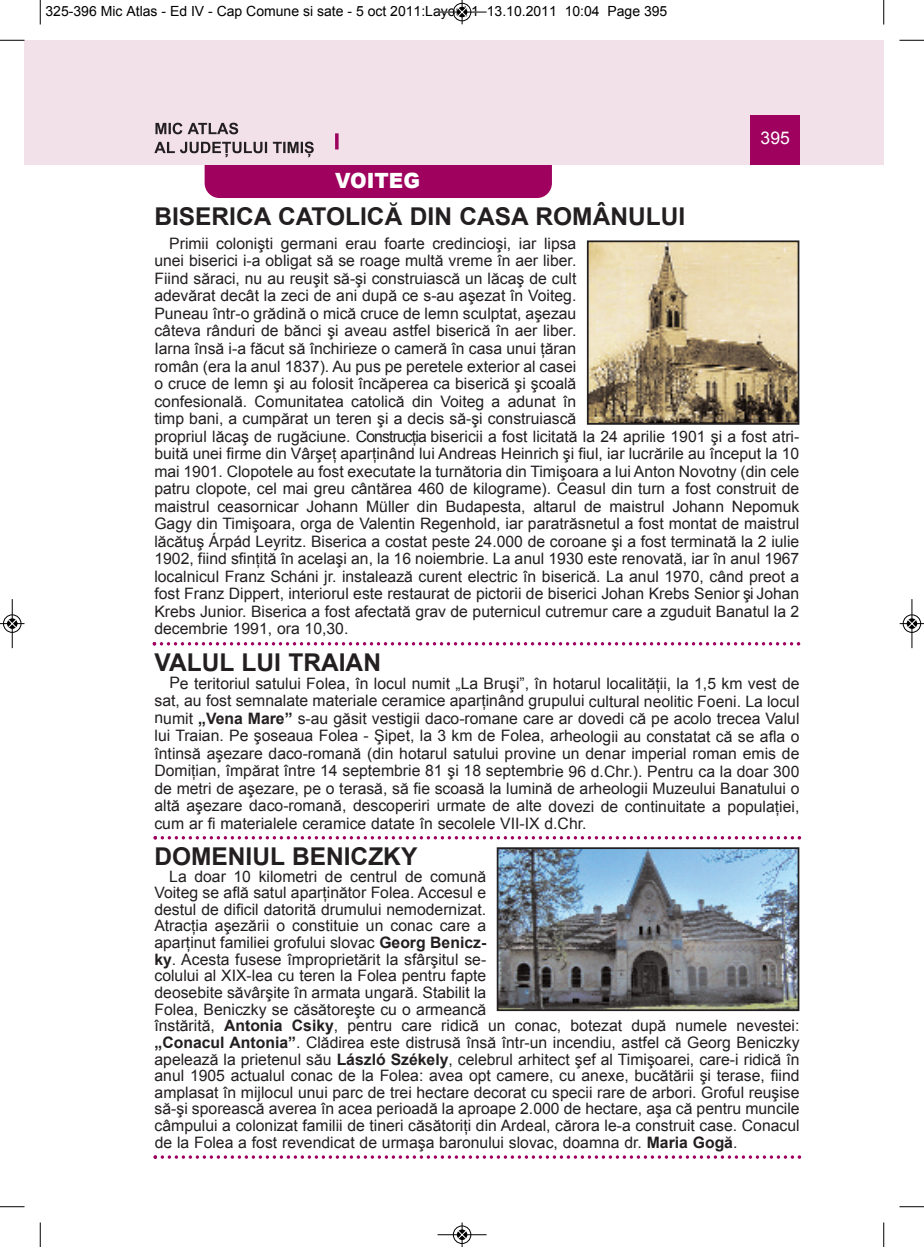
<style>
.page{position:relative;width:924px;height:1247px;background:#fff}
.page>*{position:absolute;margin:0;border:0;box-sizing:border-box;transform-origin:0 0}
.t1{font:700 24.5px "Arial";color:#231f20}
.t2{font:900 21px "Arial";color:#fff;scale:.95 1}
.t3{font:17.5px "Arial";color:#fff}
.t4{font:15.75px/17.5px "Arial";color:#231f20}
.t5{font:14px "Arial";color:#000}
.s1{font-weight:700}
</style>
<div class="page">
<div style="left:205px;top:135px;width:347px;height:63px;background:#9e015e;border-radius:15px"></div>
<div style="left:40px;top:40px;width:844px;height:124px;background:#f3e1e9"></div>
<div style="left:750px;top:115px;width:50px;height:49px;background:#9e015e"></div>
<svg style="left:335px;top:133px;width:4px;height:16px"></svg>
<div style="left:24px;top:40px;width:16px;height:124px;background:#f3e1e9"></div>
<svg style="left:155px;top:123px;width:83px;height:11px"></svg>
<svg style="left:154px;top:142px;width:160px;height:15px"></svg>
<img style="left:590px;top:243px;width:206px;height:179px">
<div style="left:587px;top:240px;width:212px;height:185px;border:2px solid #231f20"></div>
<svg style="left:153px;top:836px;width:648px;height:3px"></svg>
<svg style="left:153px;top:642px;width:647px;height:3px"></svg>
<svg style="left:153px;top:1155px;width:648px;height:3px"></svg>
<img style="left:500px;top:850px;width:296px;height:157px">
<div style="left:497px;top:847px;width:302px;height:163px;border:2px solid #231f20"></div>
<svg style="left:40px;top:0;width:1px;height:24px"></svg>
<svg style="left:0;top:40px;width:24px;height:1px"></svg>
<svg style="left:883px;top:0;width:1px;height:24px"></svg>
<svg style="left:899px;top:40px;width:25px;height:1px"></svg>
<svg style="left:40px;top:1222px;width:1px;height:24px"></svg>
<svg style="left:0;top:1206px;width:24px;height:1px"></svg>
<svg style="left:883px;top:1222px;width:1px;height:24px"></svg>
<svg style="left:899px;top:1206px;width:25px;height:1px"></svg>
<hr style="left:438px;top:12px;width:48px;height:1px;background:#000">
<div style="left:453px;top:3px;width:18px;height:18px;border:1px solid #000;border-radius:50%"></div>
<svg style="left:458px;top:0;width:8px;height:24px"></svg>
<hr style="left:438px;top:1234px;width:48px;height:1px;background:#000">
<div style="left:453px;top:1225px;width:18px;height:18px;border:1px solid #000;border-radius:50%"></div>
<svg style="left:458px;top:1222px;width:8px;height:24px"></svg>
<div style="left:3px;top:614px;width:19px;height:19px;border:1px solid #fff;border-radius:50%"></div>
<hr style="left:12px;top:599px;width:1px;height:49px;background:#000">
<div style="left:3px;top:614px;width:18px;height:18px;border:1px solid #000;border-radius:50%"></div>
<svg style="left:0;top:619px;width:24px;height:9px"></svg>
<div style="left:902px;top:614px;width:19px;height:19px;border:1px solid #fff;border-radius:50%"></div>
<hr style="left:911px;top:599px;width:1px;height:49px;background:#000">
<div style="left:903px;top:614px;width:18px;height:18px;border:1px solid #000;border-radius:50%"></div>
<svg style="left:900px;top:619px;width:24px;height:9px"></svg>
<p class="t5" style="left:46px;top:3px;width:623px">325-396 Mic Atlas - Ed IV - Cap Comune si sate - 5 oct 2011:Layout 1 13.10.2011 10:04 Page 395</p>
<h2 class="t2" style="left:335px;top:165px;width:91px">VOITEG</h2>
<h1 class="t1" style="left:154px;top:203px;width:532px">BISERICA CATOLICĂ DIN CASA ROMÂNULUI</h1>
<p class="t3" style="left:760px;top:128px;width:31px">395</p>
<p class="t4" style="left:154px;top:235px;width:646px;text-indent:15px">Primii colonişti germani erau foarte credincioşi, iar lipsa<br>unei biserici i-a obligat să se roage multă vreme în aer liber.<br>Fiind săraci, nu au reuşit să-şi construiască un lăcaş de cult<br>adevărat decât la zeci de ani după ce s-au aşezat în Voiteg.<br>Puneau într-o grădină o mică cruce de lemn sculptat, aşezau<br>câteva rânduri de bănci şi aveau astfel biserică în aer liber.<br>Iarna însă i-a făcut să închirieze o cameră în casa unui ţăran<br>român (era la anul 1837). Au pus pe peretele exterior al casei<br>o cruce de lemn şi au folosit încăperea ca biserică şi şcoală<br>confesională. Comunitatea catolică din Voiteg a adunat în<br>timp bani, a cumpărat un teren şi a decis să-şi construiască<br>propriul lăcaş de rugăciune. Construcţia bisericii a fost licitată la 24 aprilie 1901 şi a fost atri&shy;buită unei firme din Vârşeţ aparţinând lui Andreas Heinrich şi fiul, iar lucrările au început la 10 mai 1901. Clopotele au fost executate la turnătoria din Timişoara a lui Anton Novotny (din cele patru clopote, cel mai greu cântărea 460 de kilograme). Ceasul din turn a fost construit de maistrul ceasornicar Johann Müller din Budapesta, altarul de maistrul Johann Nepomuk Gagy din Timişoara, orga de Valentin Regenhold, iar paratrăsnetul a fost montat de maistrul lăcătuş árpád Leyritz. Biserica a costat peste 24.000 de coroane şi a fost terminată la 2 iulie 1902, fiind sfinţită în acelaşi an, la 16 noiembrie. La anul 1930 este renovată, iar în anul 1967 localnicul Franz Scháni jr. instalează curent electric în biserică. La anul 1970, când preot a fost Franz Dippert, interiorul este restaurat de pictorii de biserici Johan Krebs Senior şi Johan Krebs Junior. Biserica a fost afectată grav de puternicul cutremur care a zguduit Banatul la 2 decembrie 1991, ora 10,30.</p>
<h1 class="t1" style="left:155px;top:649px;width:228px">VALUL LUI TRAIAN</h1>
<p class="t4" style="left:154px;top:674px;width:646px;text-align:justify;text-indent:15px">Pe teritoriul satului Folea, în locul numit „La Bruşi”, în hotarul localităţii, la 1,5 km vest de sat, au fost semnalate materiale ceramice aparţinând grupului cultural neolitic Foeni. La locul numit <span class="s1">„Vena Mare”</span> s-au găsit vestigii daco-romane care ar dovedi că pe acolo trecea Valul lui Traian. Pe şoseaua Folea - Şipet, la 3 km de Folea, arheologii au constatat că se afla o întinsă aşezare daco-romană (din hotarul satului provine un denar imperial roman emis de Domiţian, împărat între 14 septembrie 81 şi 18 septembrie 96 d.Chr.). Pentru ca la doar 300 de metri de aşezare, pe o terasă, să fie scoasă la lumină de arheologii Muzeului Banatului o altă aşezare daco-romană, descoperiri urmate de alte dovezi de continuitate a populaţiei, cum ar fi materialele ceramice datate în secolele VII-IX d.Chr.</p>
<h1 class="t1" style="left:154px;top:842px;width:264px">DOMENIUL BENICZKY</h1>
<p class="t4" style="left:154px;top:867px;width:647px;line-height:16.6px;text-indent:15px">La doar 10 kilometri de centrul de comună<br>Voiteg se află satul aparţinător Folea. Accesul e<br>destul de dificil datorită drumului nemodernizat.<br>Atracţia aşezării o constituie un conac care a<br>aparţinut familiei grofului slovac <span class="s1">Georg Benicz-<br>ky</span>. Acesta fusese împroprietărit la sfârşitul se-<br>colului al XIX-lea cu teren la Folea pentru fapte<br>deosebite săvârşite în armata ungară. Stabilit la<br>Folea, Beniczky se căsătoreşte cu o armeancă<br>înstărită, <span class="s1">Antonia Csiky</span>, pentru care ridică un conac, botezat după numele nevestei: <span class="s1">„Conacul Antonia”</span>. Clădirea este distrusă însă într-un incendiu, astfel că Georg Beniczky apelează la prietenul său <span class="s1">László Székely</span>, celebrul arhitect şef al Timişoarei, care-i ridică în anul 1905 actualul conac de la Folea: avea opt camere, cu anexe, bucătării şi terase, fiind amplasat în mijlocul unui parc de trei hectare decorat cu specii rare de arbori. Groful reuşise să-şi sporească averea în acea perioadă la aproape 2.000 de hectare, aşa că pentru muncile câmpului a colonizat familii de tineri căsătoriţi din Ardeal, cărora le-a construit case. Conacul de la Folea a fost revendicat de urmaşa baronului slovac, doamna dr. <span class="s1">Maria Gogă</span>.</p>
</div>
